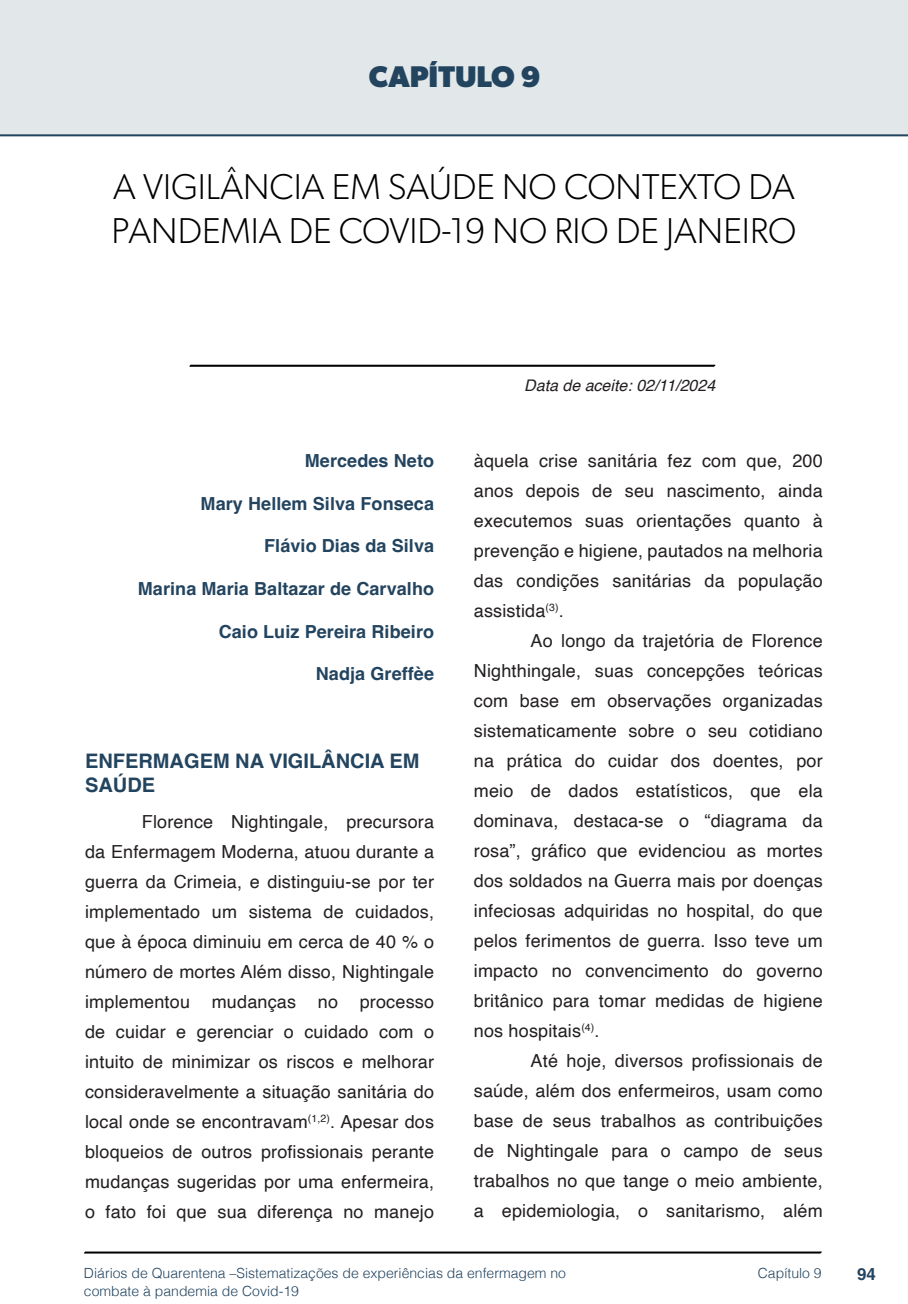
<style>
.page{position:relative;width:908px;height:1304px;background:#fff}
.page>*{position:absolute;margin:0;border:0;box-sizing:border-box;transform-origin:0 0}
.t1{font:300 36px/44px "Gibson";color:#000}
.t2{font:700 30px "Gibson";color:#23445f}
.t3{font:700 20px/24px "Helvetica";color:#23445f}
.t4{font:18px/30px "Helvetica";letter-spacing:.01em;color:#231f20;text-align:justify}
.t5{font:700 18px "Helvetica";letter-spacing:.005em;color:#23445f}
.t6{font:700 16.8px "Helvetica";color:#23445f}
.t7{font:italic 16px "Helvetica";color:#231f20}
.t8{font:300 14px/18px "Helvetica";color:#23445f}
</style>
<div class="page">
<svg style="left:84px;top:1251px;width:737px;height:3px;background:#515151"></svg>
<svg style="left:189px;top:364px;width:526px;height:3px;background:#4f4f4f"></svg>
<div style="left:0;top:0;width:907px;height:136px;background:#e2e7e9"></div>
<div style="left:44px;top:72px;width:68px;height:61px;background:#e2e7e9"></div>
<h2 class="t2" style="left:369px;top:58px;width:173px">CAPÍTULO 9</h2>
<h1 class="t1" style="left:112px;top:164px;width:685px">A VIGILÂNCIA EM SAÚDE NO CONTEXTO DA<br>PANDEMIA DE COVID-19 NO RIO DE JANEIRO</h1>
<p class="t5" style="left:305px;top:450px;width:131px">Mercedes Neto</p>
<p class="t5" style="left:200px;top:492px;width:235px">Mary Hellem Silva Fonseca</p>
<p class="t5" style="left:264px;top:535px;width:171px">Flávio Dias da Silva</p>
<p class="t5" style="left:138px;top:578px;width:297px">Marina Maria Baltazar de Carvalho</p>
<p class="t5" style="left:218px;top:620px;width:217px">Caio Luiz Pereira Ribeiro</p>
<p class="t5" style="left:316px;top:663px;width:120px">Nadja Greffèe</p>
<p class="t3" style="left:85px;top:751px;width:336px">ENFERMAGEM NA VIGILÂNCIA EM<br>SAÚDE</p>
<p class="t4" style="left:85px;top:807px;width:350px;text-indent:57px">Florence Nightingale, precursora da Enfermagem Moderna, atuou durante a guerra da Crimeia, e distinguiu-se por ter implementado um sistema de cuidados, que à época diminuiu em cerca de 40 % o número de mortes Além disso, Nightingale implementou mudanças no processo de cuidar e gerenciar o cuidado com o intuito de minimizar os riscos e melhorar consideravelmente a situação sanitária do local onde se encontravam<sup>(1,2)</sup>. Apesar dos bloqueios de outros profissionais perante mudanças sugeridas por uma enfermeira, o fato foi que sua diferença no manejo</p>
<p class="t7" style="left:524px;top:373px;width:192px">Data de aceite: 02/11/2024</p>
<p class="t4" style="left:473px;top:446px;width:350px">àquela crise sanitária fez com que, 200 anos depois de seu nascimento, ainda executemos suas orientações quanto à prevenção e higiene, pautados na melhoria das condições sanitárias da população assistida<sup>(3)</sup>.</p>
<p class="t4" style="left:473px;top:626px;width:350px;text-indent:57px">Ao longo da trajetória de Florence Nighthingale, suas concepções teóricas com base em observações organizadas sistematicamente sobre o seu cotidiano na prática do cuidar dos doentes, por meio de dados estatísticos, que ela dominava, destaca-se o “diagrama da rosa”, gráfico que evidenciou as mortes dos soldados na Guerra mais por doenças infeciosas adquiridas no hospital, do que pelos ferimentos de guerra. Isso teve um impacto no convencimento do governo britânico para tomar medidas de higiene nos hospitais<sup>(4)</sup>.</p>
<p class="t4" style="left:473px;top:1046px;width:350px;text-indent:57px">Até hoje, diversos profissionais de saúde, além dos enfermeiros, usam como base de seus trabalhos as contribuições de Nightingale para o campo de seus trabalhos no que tange o meio ambiente, a epidemiologia, o sanitarismo, além</p>
<p class="t8" style="left:84px;top:1263px;width:483px">Diários de Quarentena –Sistematizações de experiências da enfermagem no combate à pandemia de Covid-19</p>
<p class="t8" style="left:757px;top:1263px;width:65px">Capítulo 9</p>
<p class="t6" style="left:856px;top:1264px;width:20px">94</p>
</div>
